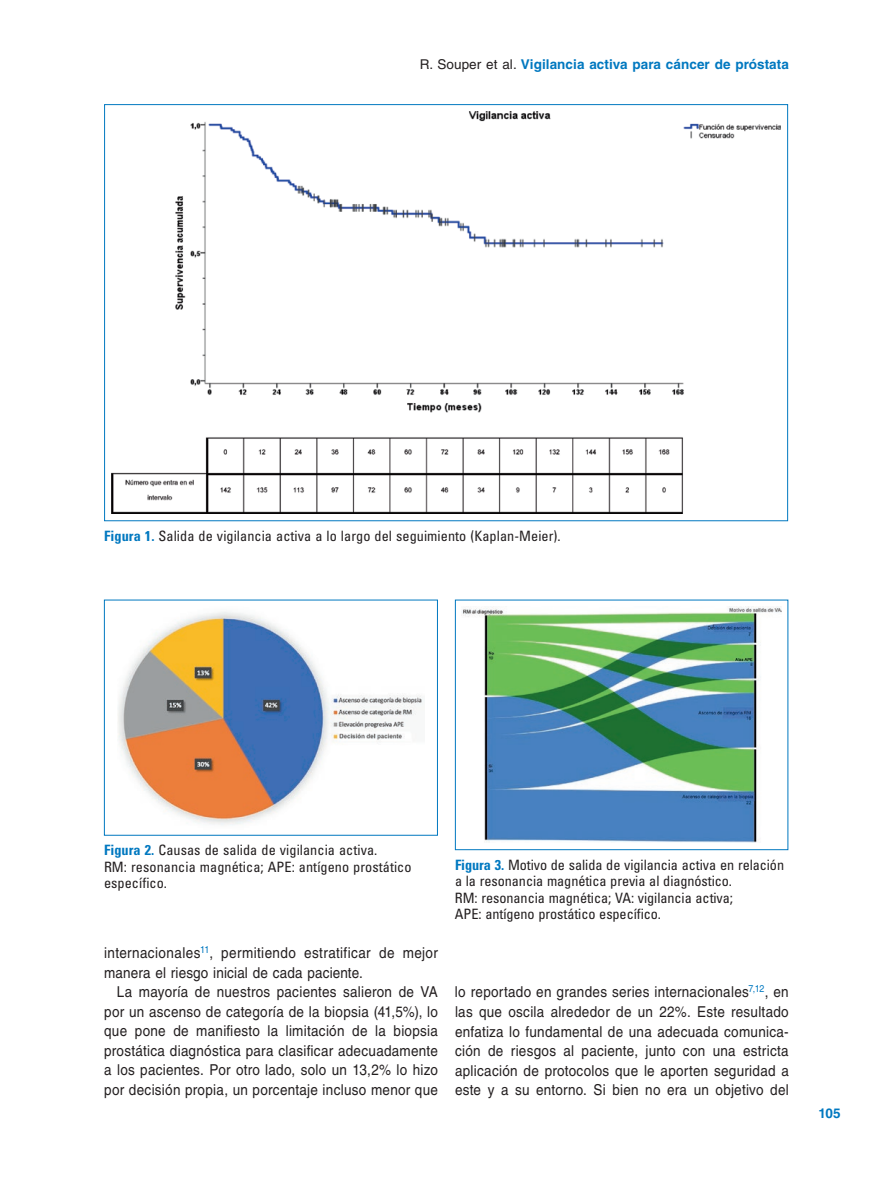
<style>
.page{position:relative;width:893px;height:1191px;background:#fff}
.page>*{position:absolute;margin:0;border:0;box-sizing:border-box;transform-origin:0 0}
.t1{font:15px/19.6px "Helvetica LT Std";letter-spacing:.02em;color:#231f20;text-align:justify;scale:.9 1}
.t2{font:condensed 14.25px/16.5px "Univers LT Std";letter-spacing:-.005em;color:#231f20}
.t3{font:700 13.5px "Helvetica LT Std";letter-spacing:.005em;color:#0078c0}
.s1{font-weight:400;color:#231f20}
.s2{font-weight:700;color:#0078c0}
</style>
<div class="page">
<img style="left:111px;top:111px;width:670px;height:403px">
<img style="left:462px;top:606px;width:319px;height:236px">
<div style="left:455px;top:599px;width:333px;height:251px;border:1px solid #0078c0"></div>
<img style="left:118px;top:612px;width:306px;height:213px">
<div style="left:104px;top:599px;width:334px;height:236px;border:1px solid #0078c0"></div>
<p class="t3" style="left:420px;top:56px;width:371px"><span class="s1">R. Souper et al.</span> Vigilancia activa para cáncer de próstata</p>
<p class="t2" style="left:104px;top:527px;width:458px"><span class="s2">Figura 1.</span> Salida de vigilancia activa a lo largo del seguimiento (Kaplan-Meier).</p>
<p class="t2" style="left:104px;top:841px;width:309px"><span class="s2">Figura 2.</span> Causas de salida de vigilancia activa.<br>RM: resonancia magnética; APE: antígeno prostático específico.</p>
<p class="t1" style="left:104px;top:942px;width:372px">internacionales<sup>11</sup>, permitiendo estratificar de mejor</p>
<p class="t1" style="left:104px;top:962px;width:289px">manera el riesgo inicial de cada paciente.</p>
<p class="t1" style="left:117px;top:982px;width:358px">La mayoría de nuestros pacientes salieron de VA</p>
<p class="t1" style="left:104px;top:1001px;width:372px">por un ascenso de categoría de la biopsia (41,5%), lo</p>
<p class="t1" style="left:104px;top:1021px;width:372px">que pone de manifiesto la limitación de la biopsia</p>
<p class="t1" style="left:104px;top:1040px;width:372px">prostática diagnóstica para clasificar adecuadamente</p>
<p class="t1" style="left:104px;top:1060px;width:372px">a los pacientes. Por otro lado, solo un 13,2% lo hizo</p>
<p class="t1" style="left:104px;top:1079px;width:372px">por decisión propia, un porcentaje incluso menor que</p>
<p class="t2" style="left:455px;top:856px;width:331px"><span class="s2">Figura 3.</span> Motivo de salida de vigilancia activa en relación a la resonancia magnética previa al diagnóstico.<br>RM: resonancia magnética; VA: vigilancia activa;<br>APE: antígeno prostático específico.</p>
<p class="t1" style="left:455px;top:982px;width:372px">lo reportado en grandes series internacionales<sup>7,12</sup>, en las que oscila alrededor de un 22%. Este resultado enfatiza lo fundamental de una adecuada comunica&shy;ción de riesgos al paciente, junto con una estricta aplicación de protocolos que le aporten seguridad a este y a su entorno. Si bien no era un objetivo del</p>
<p class="t3" style="left:819px;top:1104px;width:23px">105</p>
</div>
